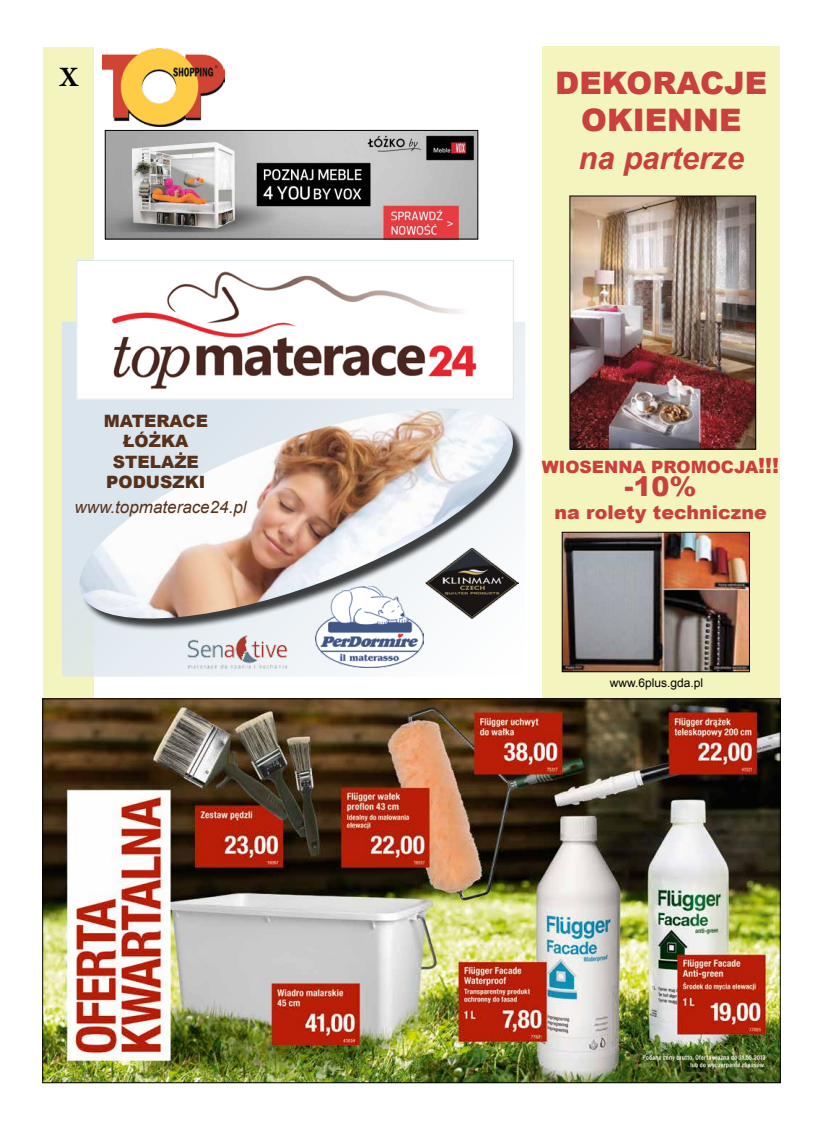
<style>
.page{position:relative;width:820px;height:1134px;background:#fff}
.page>*{position:absolute;margin:0;border:0;box-sizing:border-box;transform-origin:0 0}
.t1{font:900 31px/37.2px "Arial";color:#ca3f3f;text-align:center}
.t2{font:italic 700 31px "Arial";color:#ca3f3f}
.t3{font:700 28px "Minion Pro";color:#000}
.t4{font:900 27px "Arial";color:#ca3f3f}
.t5{font:900 19px "Arial";color:#ca3f3f}
.t6{font:900 17px/20.4px "Arial";color:#57311b;text-align:center}
.t7{font:italic 17px "Arial";color:#57311b}
.t8{font:900 17px "Arial";color:#ca3f3f}
.t9{font:12px "Arial";color:#000}
.s1{font-size:21px}
</style>
<div class="page">
<div style="left:43px;top:47px;width:50px;height:1035px;background:#f4f5be"></div>
<div style="left:542px;top:47px;width:238px;height:1035px;background:#f4f5be"></div>
<div style="left:62px;top:322px;width:463px;height:355px;background:linear-gradient(to right,#dce6ec,#f9fafc);border:1px solid #dbe5ed"></div>
<img style="left:44px;top:700px;width:734px;height:381px">
<img style="left:107px;top:132px;width:369px;height:105px">
<div style="left:105px;top:130px;width:373px;height:109px;border:1px solid #000"></div>
<img style="left:79px;top:262px;width:432px;height:135px">
<div style="left:77px;top:260px;width:436px;height:139px;border:1px solid #dbe5ed"></div>
<img style="left:183px;top:635px;width:105px;height:37px">
<img style="left:67px;top:408px;width:458px;height:223px">
<img style="left:102px;top:49px;width:122px;height:78px">
<img style="left:563px;top:534px;width:184px;height:136px">
<div style="left:561px;top:532px;width:188px;height:140px;border:1px solid #000"></div>
<img style="left:571px;top:198px;width:182px;height:249px">
<img style="left:316px;top:586px;width:107px;height:82px">
<img style="left:426px;top:548px;width:92px;height:70px">
<h2 class="t3" style="left:59px;top:57px;width:21px">X</h2>
<p class="t6" style="left:104px;top:410px;width:106px">MATERACE<br>ŁÓŻKA<br>STELAŻE<br>PODUSZKI</p>
<p class="t7" style="left:74px;top:496px;width:173px">www.topmaterace24.pl</p>
<h1 class="t1" style="left:555px;top:64px;width:213px">DEKORACJE<br>OKIENNE</h1>
<h1 class="t2" style="left:578px;top:138px;width:167px">na parterze</h1>
<p class="t8" style="left:541px;top:455px;width:239px">WIOSENNA PROMOCJA<span class="s1">!!!</span></p>
<h3 class="t4" style="left:624px;top:467px;width:74px">-10%</h3>
<p class="t5" style="left:554px;top:499px;width:214px">na rolety techniczne</p>
<p class="t9" style="left:609px;top:674px;width:95px">www.6plus.gda.pl</p>
</div>
